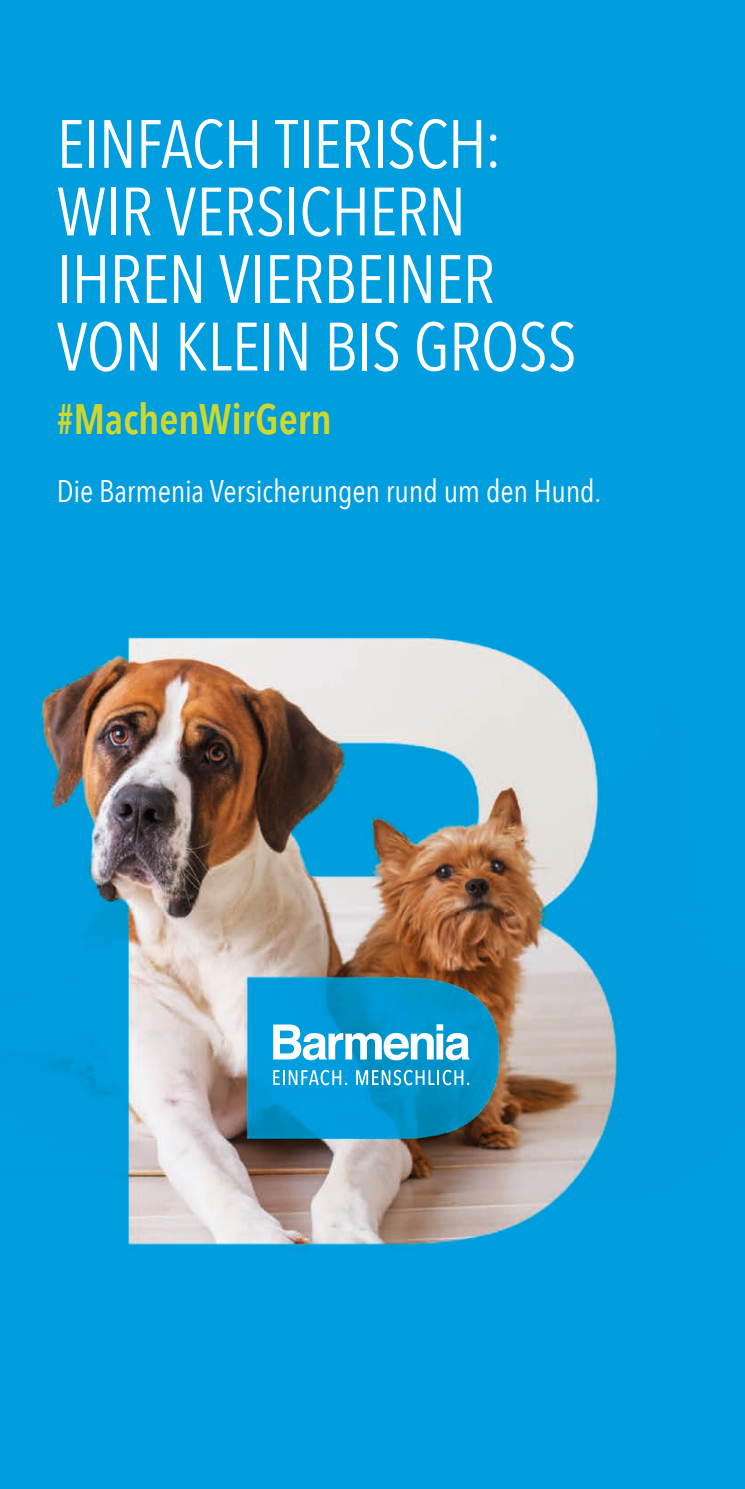
<style>
.page{position:relative;width:745px;height:1489px;background:#fff}
.page>*{position:absolute;margin:0;border:0;box-sizing:border-box;transform-origin:0 0}
.t1{font:67.5px/67.5px "Avenir Next Condensed";letter-spacing:-.01em;color:#fff}
.t2{font:600 42.5px "Avenir Next Condensed";letter-spacing:-.005em;color:#cdd72d}
.t3{font:31.25px "Avenir Next Condensed";letter-spacing:-.01em;color:#fff}
</style>
<div class="page">
<img style="left:0;top:0;width:744px;height:1488px">
<svg style="left:273px;top:1024px;width:160px;height:36px"></svg>
<div style="left:436px;top:1024px;width:7px;height:6px;background:#fff"></div>
<div style="left:436px;top:1033px;width:7px;height:26px;background:#fff"></div>
<svg style="left:445px;top:1032px;width:24px;height:28px"></svg>
<svg style="left:273px;top:1069px;width:74px;height:16px"></svg>
<svg style="left:356px;top:1069px;width:113px;height:16px"></svg>
<p class="t1" style="left:57px;top:107px;width:521px">EINFACH TIERISCH:<br>WIR VERSICHERN<br>IHREN VIERBEINER<br>VON KLEIN BIS GROSS</p>
<p class="t2" style="left:57px;top:382px;width:277px">#MachenWirGern</p>
<p class="t3" style="left:57px;top:464px;width:545px">Die Barmenia Versicherungen rund um den Hund.</p>
</div>
